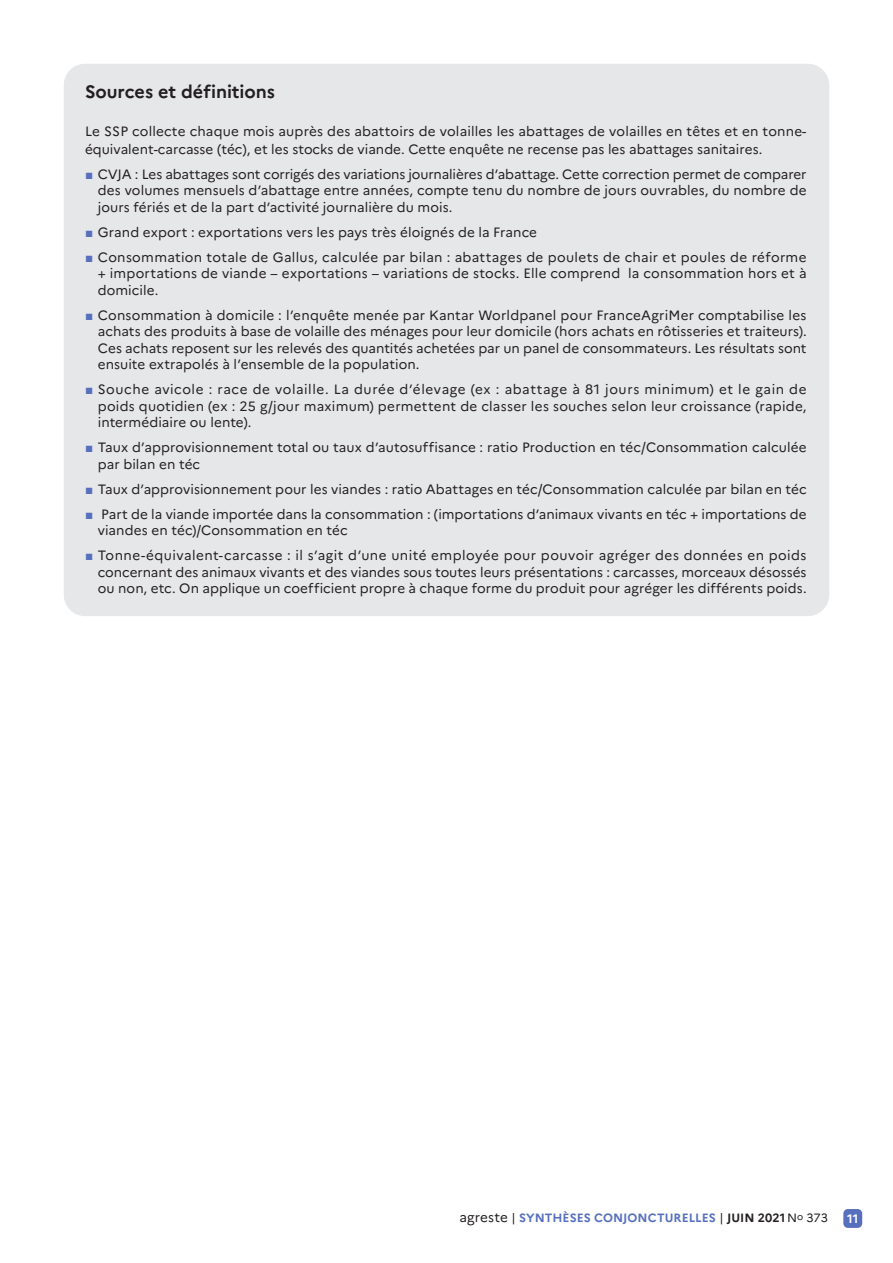
<style>
.page{position:relative;width:893px;height:1263px;background:#fff}
.page>*{position:absolute;margin:0;border:0;box-sizing:border-box;transform-origin:0 0}
.t1{font:700 18px "Marianne";letter-spacing:-.005em;color:#231f20}
.t2{font:13.5px/16.5px "Marianne";letter-spacing:.005em;color:#231f20;text-align:justify}
.t3{font:700 12.15px "Marianne";color:#fff}
.t4{font:700 12px "Marianne";letter-spacing:.005em;color:#5770be}
.s1{font-family:"Arial";color:#5770be}
.s2{font-weight:400;font-size:13.5px;color:#231f20}
.s3{font-weight:400;color:#231f20}
.s4{color:#231f20}
</style>
<div class="page">
<div style="left:843px;top:1209px;width:19px;height:19px;background:#5770be;border-radius:5px"></div>
<div style="left:64px;top:64px;width:765px;height:552px;background:#e6e7e9;border-radius:21px"></div>
<h3 class="t1" style="left:85px;top:80px;width:191px">Sources et définitions</h3>
<p class="t2" style="left:85px;top:122px;width:723px;line-height:18px">Le SSP collecte chaque mois auprès des abattoirs de volailles les abattages de volailles en têtes et en tonne&shy;équivalent-carcasse (téc), et les stocks de viande. Cette enquête ne recense pas les abattages sanitaires.</p>
<p class="t2" style="left:98px;top:166px;width:710px;text-indent:-13px"><span class="s1">■</span> CVJA : Les abattages sont corrigés des variations journalières d’abattage. Cette correction permet de comparer des volumes mensuels d’abattage entre années, compte tenu du nombre de jours ouvrables, du nombre de jours fériés et de la part d’activité journalière du mois.</p>
<p class="t2" style="left:85px;top:224px;width:454px"><span class="s1">■</span> Grand export : exportations vers les pays très éloignés de la France</p>
<p class="t2" style="left:98px;top:249px;width:710px;text-indent:-13px"><span class="s1">■</span> Consommation totale de Gallus, calculée par bilan : abattages de poulets de chair et poules de réforme + importations de viande – exportations – variations de stocks. Elle comprend la consommation hors et à domicile.</p>
<p class="t2" style="left:98px;top:307px;width:710px;text-indent:-13px"><span class="s1">■</span> Consommation à domicile : l’enquête menée par Kantar Worldpanel pour FranceAgriMer comptabilise les achats des produits à base de volaille des ménages pour leur domicile (hors achats en rôtisseries et traiteurs).<br>Ces achats reposent sur les relevés des quantités achetées par un panel de consommateurs. Les résultats sont ensuite extrapolés à l’ensemble de la population.</p>
<p class="t2" style="left:98px;top:381px;width:710px;text-indent:-13px"><span class="s1">■</span> Souche avicole : race de volaille. La durée d’élevage (ex : abattage à 81 jours minimum) et le gain de poids quotidien (ex : 25 g/jour maximum) permettent de classer les souches selon leur croissance (rapide, intermédiaire ou lente).</p>
<p class="t2" style="left:98px;top:439px;width:710px;text-indent:-13px"><span class="s1">■</span> Taux d’approvisionnement total ou taux d’autosuffisance : ratio Production en téc/Consommation calculée par bilan en téc</p>
<p class="t2" style="left:85px;top:481px;width:723px"><span class="s1">■</span> Taux d’approvisionnement pour les viandes : ratio Abattages en téc/Consommation calculée par bilan en téc</p>
<p class="t2" style="left:98px;top:506px;width:710px;text-indent:-13px"><span class="s1">■</span> Part de la viande importée dans la consommation : (importations d’animaux vivants en téc + importations de viandes en téc)/Consommation en téc</p>
<p class="t2" style="left:98px;top:547px;width:710px;text-indent:-13px"><span class="s1">■</span> Tonne-équivalent-carcasse : il s’agit d’une unité employée pour pouvoir agréger des données en poids concernant des animaux vivants et des viandes sous toutes leurs présentations : carcasses, morceaux désossés ou non, etc. On applique un coefficient propre à chaque forme du produit pour agréger les différents poids.</p>
<p class="t4" style="left:459px;top:1211px;width:370px"><span class="s2">agreste</span> <span class="s3">|</span> SYNTHÈSES CONJONCTURELLES <span class="s3">|</span> <span class="s4">JUIN 2021</span> <span class="s3">N</span><sup>o</sup> <span class="s3">373</span></p>
<p class="t3" style="left:847px;top:1211px;width:13px">11</p>
</div>
